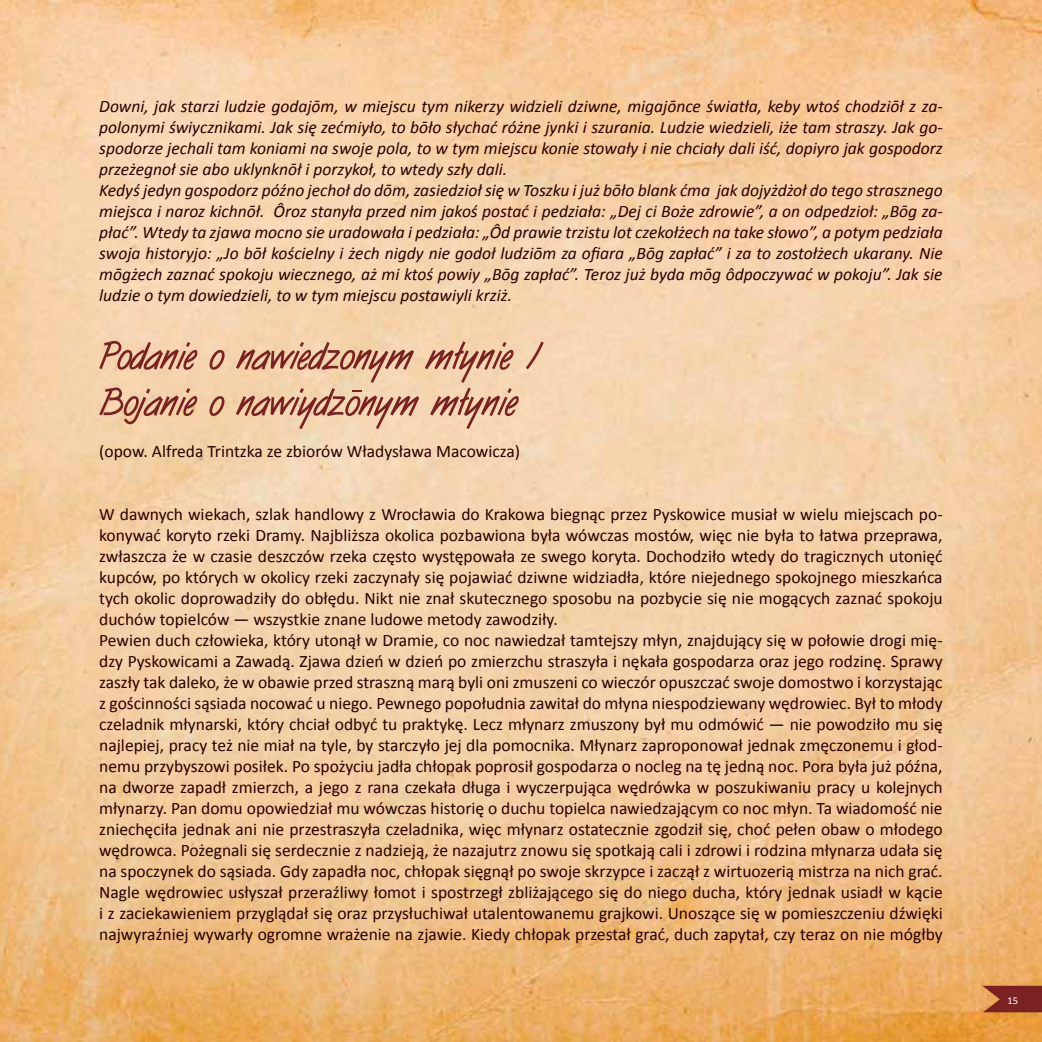
<style>
.page{position:relative;width:1042px;height:1042px;background:#fff}
.page>*{position:absolute;margin:0;border:0;box-sizing:border-box;transform-origin:0 0}
.t1{font:17.5px/21px "Calibri";color:#2a0000}
.t2{font:italic 17.5px/21px "Calibri";color:#2a0000}
.t3{font:10.5px "Calibri";color:#fff}
</style>
<div class="page">
<img style="left:1px;top:0;width:1041px;height:1042px">
<svg style="left:982px;top:986px;width:60px;height:26px;background:#8a362a"></svg>
<img style="left:0;top:0;width:1px;height:1042px">
<svg style="left:99px;top:341px;width:445px;height:88px;background:#dcb294"></svg>
<p class="t2" style="left:99px;top:95px;width:845px">Downi, jak starzi ludzie godajōm, w miejscu tym nikerzy widzieli dziwne, migajōnce światła, keby wtoś chodziōł z za&shy;polonymi świycznikami. Jak się zećmiyło, to bōło słychać różne jynki i szurania. Ludzie wiedzieli, iże tam straszy. Jak go&shy;spodorze jechali tam koniami na swoje pola, to w tym miejscu konie stowały i nie chciały dali iść, dopiyro jak gospodorz przeżegnoł sie abo uklynknōł i porzykoł, to wtedy szły dali.<br>Kedyś jedyn gospodorz późno jechoł do dōm, zasiedzioł się w Toszku i już bōło blank ćma jak dojyżdżoł do tego strasznego miejsca i naroz kichnōł. Ôroz stanyła przed nim jakoś postać i pedziała: „Dej ci Boże zdrowie”, a on odpedzioł: „Bōg za&shy;płać”. Wtedy ta zjawa mocno sie uradowała i pedziała: „Ôd prawie trzistu lot czekołżech na take słowo”, a potym pedziała swoja historyjo: „Jo bōł kościelny i żech nigdy nie godoł ludziōm za ofiara „Bōg zapłać” i za to zostołżech ukarany. Nie mōgżech zaznać spokoju wiecznego, aż mi ktoś powiy „Bōg zapłać”. Teroz już byda mōg ôdpoczywać w pokoju”. Jak sie ludzie o tym dowiedzieli, to w tym miejscu postawiyli krziż.</p>
<p class="t1" style="left:99px;top:440px;width:422px">(opow. Alfreda Trintzka ze zbiorów Władysława Macowicza)</p>
<p class="t1" style="left:99px;top:503px;width:845px">W dawnych wiekach, szlak handlowy z Wrocławia do Krakowa biegnąc przez Pyskowice musiał w wielu miejscach po&shy;konywać koryto rzeki Dramy. Najbliższa okolica pozbawiona była wówczas mostów, więc nie była to łatwa przeprawa, zwłaszcza że w czasie deszczów rzeka często występowała ze swego koryta. Dochodziło wtedy do tragicznych utonięć kupców, po których w okolicy rzeki zaczynały się pojawiać dziwne widziadła, które niejednego spokojnego mieszkańca tych okolic doprowadziły do obłędu. Nikt nie znał skutecznego sposobu na pozbycie się nie mogących zaznać spokoju duchów topielców — wszystkie znane ludowe metody zawodziły.<br>Pewien duch człowieka, który utonął w Dramie, co noc nawiedzał tamtejszy młyn, znajdujący się w połowie drogi mię&shy;dzy Pyskowicami a Zawadą. Zjawa dzień w dzień po zmierzchu straszyła i nękała gospodarza oraz jego rodzinę. Sprawy zaszły tak daleko, że w obawie przed straszną marą byli oni zmuszeni co wieczór opuszczać swoje domostwo i korzystając z gościnności sąsiada nocować u niego. Pewnego popołudnia zawitał do młyna niespodziewany wędrowiec. Był to młody czeladnik młynarski, który chciał odbyć tu praktykę. Lecz młynarz zmuszony był mu odmówić — nie powodziło mu się najlepiej, pracy też nie miał na tyle, by starczyło jej dla pomocnika. Młynarz zaproponował jednak zmęczonemu i głod&shy;nemu przybyszowi posiłek. Po spożyciu jadła chłopak poprosił gospodarza o nocleg na tę jedną noc. Pora była już późna, na dworze zapadł zmierzch, a jego z rana czekała długa i wyczerpująca wędrówka w poszukiwaniu pracy u kolejnych młynarzy. Pan domu opowiedział mu wówczas historię o duchu topielca nawiedzającym co noc młyn. Ta wiadomość nie zniechęciła jednak ani nie przestraszyła czeladnika, więc młynarz ostatecznie zgodził się, choć pełen obaw o młodego wędrowca. Pożegnali się serdecznie z nadzieją, że nazajutrz znowu się spotkają cali i zdrowi i rodzina młynarza udała się na spoczynek do sąsiada. Gdy zapadła noc, chłopak sięgnął po swoje skrzypce i zaczął z wirtuozerią mistrza na nich grać.<br>Nagle wędrowiec usłyszał przeraźliwy łomot i spostrzegł zbliżającego się do niego ducha, który jednak usiadł w kącie i z zaciekawieniem przyglądał się oraz przysłuchiwał utalentowanemu grajkowi. Unoszące się w pomieszczeniu dźwięki najwyraźniej wywarły ogromne wrażenie na zjawie. Kiedy chłopak przestał grać, duch zapytał, czy teraz on nie mógłby</p>
<p class="t3" style="left:1007px;top:994px;width:12px">15</p>
</div>
